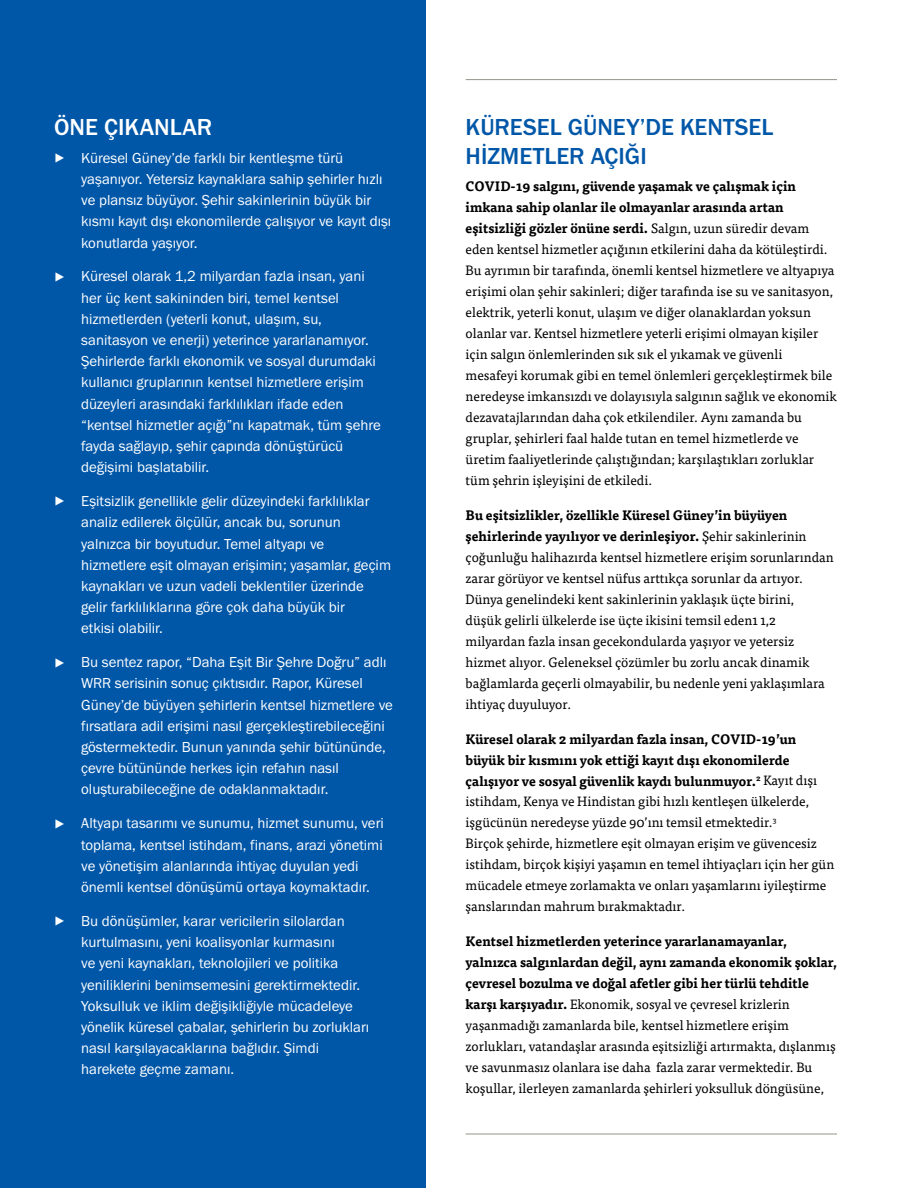
<style>
.page{position:relative;width:918px;height:1188px;background:#fff}
.page>*{position:absolute;margin:0;border:0;box-sizing:border-box;transform-origin:0 0}
.t1{font:500 24px/28.8px "Franklin Gothic URW";color:#0057a8}
.t2{font:500 24px "Franklin Gothic URW";color:#fff}
.t3{font:15px/21.1px "Franklin Gothic URW Boo";color:#fff}
.t4{font:13.5px/21px "Tisa Pro";color:#000}
.s1{font-family:"Franklin Gothic URW Hea";font-size:21px}
.s2{font-weight:700}
</style>
<div class="page">
<hr style="left:466px;top:1134px;width:371px;height:1px;background:#94948b">
<hr style="left:466px;top:79px;width:371px;height:1px;background:#94948b">
<div style="left:0;top:0;width:426px;height:1188px;background:#0057a8"></div>
<h1 class="t2" style="left:54px;top:112px;width:160px">ÖNE ÇIKANLAR</h1>
<p class="t3" style="left:81px;top:147px;width:312px;text-indent:-27px"><span class="s1">▸</span> Küresel Güney’de farklı bir kentleşme türü yaşanıyor. Yetersiz kaynaklara sahip şehirler hızlı ve plansız büyüyor. Şehir sakinlerinin büyük bir kısmı kayıt dışı ekonomilerde çalışıyor ve kayıt dışı konutlarda yaşıyor.</p>
<p class="t3" style="left:81px;top:266px;width:301px;text-indent:-27px"><span class="s1">▸</span> Küresel olarak 1,2 milyardan fazla insan, yani her üç kent sakininden biri, temel kentsel hizmetlerden (yeterli konut, ulaşım, su, sanitasyon ve enerji) yeterince yararlanamıyor.<br>Şehirlerde farklı ekonomik ve sosyal durumdaki kullanıcı gruplarının kentsel hizmetlere erişim düzeyleri arasındaki farklılıkları ifade eden “kentsel hizmetler açığı”nı kapatmak, tüm şehre fayda sağlayıp, şehir çapında dönüştürücü değişimi başlatabilir.</p>
<p class="t3" style="left:81px;top:490px;width:311px;text-indent:-27px"><span class="s1">▸</span> Eşitsizlik genellikle gelir düzeyindeki farklılıklar analiz edilerek ölçülür, ancak bu, sorunun yalnızca bir boyutudur. Temel altyapı ve hizmetlere eşit olmayan erişimin; yaşamlar, geçim kaynakları ve uzun vadeli beklentiler üzerinde gelir farklılıklarına göre çok daha büyük bir<br>etkisi olabilir.</p>
<p class="t3" style="left:81px;top:651px;width:313px;text-indent:-27px"><span class="s1">▸</span> Bu sentez rapor, “Daha Eşit Bir Şehre Doğru” adlı WRR serisinin sonuç çıktısıdır. Rapor, Küresel Güney’de büyüyen şehirlerin kentsel hizmetlere ve fırsatlara adil erişimi nasıl gerçekleştirebileceğini göstermektedir. Bunun yanında şehir bütününde, çevre bütününde herkes için refahın nasıl oluşturabileceğine de odaklanmaktadır.</p>
<p class="t3" style="left:81px;top:813px;width:304px;text-indent:-27px"><span class="s1">▸</span> Altyapı tasarımı ve sunumu, hizmet sunumu, veri toplama, kentsel istihdam, finans, arazi yönetimi ve yönetişim alanlarında ihtiyaç duyulan yedi önemli kentsel dönüşümü ortaya koymaktadır.</p>
<p class="t3" style="left:81px;top:910px;width:290px;text-indent:-27px"><span class="s1">▸</span> Bu dönüşümler, karar vericilerin silolardan kurtulmasını, yeni koalisyonlar kurmasını<br>ve yeni kaynakları, teknolojileri ve politika yeniliklerini benimsemesini gerektirmektedir.<br>Yoksulluk ve iklim değişikliğiyle mücadeleye yönelik küresel çabalar, şehirlerin bu zorlukları nasıl karşılayacaklarına bağlıdır. Şimdi harekete geçme zamanı.</p>
<h1 class="t1" style="left:466px;top:112px;width:309px">KÜRESEL GÜNEY’DE KENTSEL<br>HİZMETLER AÇIĞI</h1>
<p class="t4" style="left:466px;top:175px;width:373px"><span class="s2">COVID-19 salgını, güvende yaşamak ve çalışmak için imkana sahip olanlar ile olmayanlar arasında artan eşitsizliği gözler önüne serdi.</span> Salgın, uzun süredir devam eden kentsel hizmetler açığının etkilerini daha da kötüleştirdi.<br>Bu ayrımın bir tarafında, önemli kentsel hizmetlere ve altyapıya erişimi olan şehir sakinleri; diğer tarafında ise su ve sanitasyon, elektrik, yeterli konut, ulaşım ve diğer olanaklardan yoksun olanlar var. Kentsel hizmetlere yeterli erişimi olmayan kişiler için salgın önlemlerinden sık sık el yıkamak ve güvenli mesafeyi korumak gibi en temel önlemleri gerçekleştirmek bile neredeyse imkansızdı ve dolayısıyla salgının sağlık ve ekonomik dezavatajlarından daha çok etkilendiler. Aynı zamanda bu gruplar, şehirleri faal halde tutan en temel hizmetlerde ve üretim faaliyetlerinde çalıştığından; karşılaştıkları zorluklar tüm şehrin işleyişini de etkiledi.</p>
<p class="t4" style="left:466px;top:504px;width:370px"><span class="s2">Bu eşitsizlikler, özellikle Küresel Güney’in büyüyen şehirlerinde yayılıyor ve derinleşiyor.</span> Şehir sakinlerinin çoğunluğu halihazırda kentsel hizmetlere erişim sorunlarından zarar görüyor ve kentsel nüfus arttıkça sorunlar da artıyor.<br>Dünya genelindeki kent sakinlerinin yaklaşık üçte birini,<br>düşük gelirli ülkelerde ise üçte ikisini temsil eden1 1,2 milyardan fazla insan gecekondularda yaşıyor ve yetersiz hizmet alıyor. Geleneksel çözümler bu zorlu ancak dinamik bağlamlarda geçerli olmayabilir, bu nedenle yeni yaklaşımlara ihtiyaç duyuluyor.</p>
<p class="t4" style="left:466px;top:727px;width:370px"><span class="s2">Küresel olarak 2 milyardan fazla insan, COVID-19’un büyük bir kısmını yok ettiği kayıt dışı ekonomilerde çalışıyor ve sosyal güvenlik kaydı bulunmuyor.</span><sup>2</sup> Kayıt dışı istihdam, Kenya ve Hindistan gibi hızlı kentleşen ülkelerde, işgücünün neredeyse yüzde 90’ını temsil etmektedir.<sup>3<br></sup>Birçok şehirde, hizmetlere eşit olmayan erişim ve güvencesiz istihdam, birçok kişiyi yaşamın en temel ihtiyaçları için her gün mücadele etmeye zorlamakta ve onları yaşamlarını iyileştirme şanslarından mahrum bırakmaktadır.</p>
<p class="t4" style="left:466px;top:930px;width:373px"><span class="s2">Kentsel hizmetlerden yeterince yararlanamayanlar, yalnızca salgınlardan değil, aynı zamanda ekonomik şoklar, çevresel bozulma ve doğal afetler gibi her türlü tehditle karşı karşıyadır.</span> Ekonomik, sosyal ve çevresel krizlerin yaşanmadığı zamanlarda bile, kentsel hizmetlere erişim zorlukları, vatandaşlar arasında eşitsizliği artırmakta, dışlanmış ve savunmasız olanlara ise daha fazla zarar vermektedir. Bu koşullar, ilerleyen zamanlarda şehirleri yoksulluk döngüsüne,</p>
</div>
